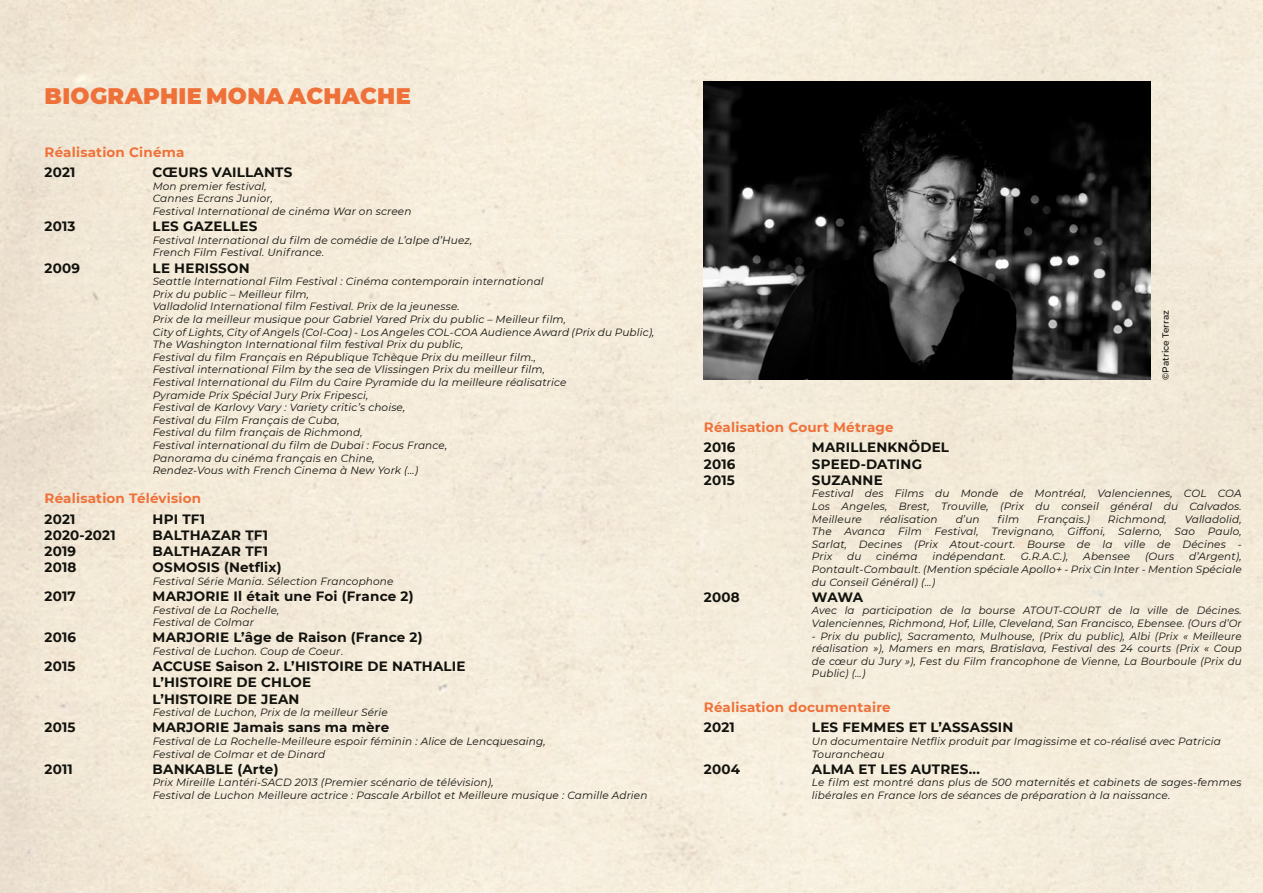
<style>
.page{position:relative;width:1263px;height:893px;background:#f4ebda}
.page>*{position:absolute;margin:0;border:0;box-sizing:border-box;transform-origin:0 0}
.t1{font:900 22.5px "Montserrat";letter-spacing:.015em;color:#ef713a}
.t2{font:700 13.5px/16.2px "Montserrat";letter-spacing:.015em;color:#12120d}
.t3{font:700 13.5px "Montserrat";letter-spacing:.015em;color:#ef713a}
.t4{font:italic 10.5px/12.6px "Montserrat";letter-spacing:.015em;color:#12120d}
.t5{font:500 9px "Montserrat";letter-spacing:-.005em;color:#12120d}
.s1{font-style:normal}
</style>
<div class="page">
<img style="left:704px;top:82px;width:447px;height:298px">
<h1 class="t1" style="left:45px;top:79px;width:368px">BIOGRAPHIE MONA ACHACHE</h1>
<p class="t3" style="left:45px;top:142px;width:141px">Réalisation Cinéma</p>
<p class="t2" style="left:45px;top:164px;width:32px">2021</p>
<p class="t2" style="left:153px;top:164px;width:141px">CŒURS VAILLANTS</p>
<p class="t4" style="left:153px;top:179px;width:260px">Mon premier festival,<br>Cannes Ecrans Junior,<br>Festival International de cinéma War on screen</p>
<p class="t2" style="left:45px;top:218px;width:32px">2013</p>
<p class="t2" style="left:153px;top:218px;width:106px">LES GAZELLES</p>
<p class="t4" style="left:153px;top:233px;width:321px">Festival International du film de comédie de L’alpe d’Huez,<br>French Film Festival. Unifrance.</p>
<p class="t2" style="left:45px;top:259px;width:37px">2009</p>
<p class="t2" style="left:153px;top:259px;width:98px">LE HERISSON</p>
<p class="t4" style="left:153px;top:275px;width:503px">Seattle International Film Festival : Cinéma contemporain international<br>Prix du public – Meilleur film,<br>Valladolid International film Festival. Prix de la jeunesse.<br>Prix de la meilleur musique pour Gabriel Yared Prix du public – Meilleur film,<br>City of Lights, City of Angels (Col-Coa) - Los Angeles COL-COA Audience Award (Prix du Public), The Washington International film festival Prix du public,<br>Festival du film Français en République Tchèque Prix du meilleur film.,<br>Festival international Film by the sea de Vlissingen Prix du meilleur film,<br>Festival International du Film du Caire Pyramide du la meilleure réalisatrice<br>Pyramide Prix Spécial Jury Prix Fripesci,<br>Festival de Karlovy Vary : Variety critic’s choise,<br>Festival du Film Français de Cuba,<br>Festival du film français de Richmond,<br>Festival international du film de Dubaï : Focus France,<br>Panorama du cinéma français en Chine,<br>Rendez-Vous with French Cinema à New York (…)</p>
<p class="t3" style="left:45px;top:488px;width:158px">Réalisation Télévision</p>
<p class="t2" style="left:45px;top:510px;width:32px">2021</p>
<p class="t2" style="left:153px;top:510px;width:54px">HPI TF1</p>
<p class="t2" style="left:45px;top:526px;width:73px">2020-2021</p>
<p class="t2" style="left:153px;top:526px;width:117px">BALTHAZAR TF1</p>
<p class="t2" style="left:45px;top:542px;width:33px">2019</p>
<p class="t2" style="left:153px;top:542px;width:117px">BALTHAZAR TF1</p>
<p class="t2" style="left:45px;top:558px;width:33px">2018</p>
<p class="t2" style="left:153px;top:558px;width:130px">OSMOSIS (Netflix)</p>
<p class="t4" style="left:153px;top:574px;width:242px">Festival Série Mania. Sélection Francophone</p>
<p class="t2" style="left:45px;top:587px;width:33px">2017</p>
<p class="t2" style="left:153px;top:587px;width:262px">MARJORIE Il était une Foi (France 2)</p>
<p class="t4" style="left:153px;top:603px;width:128px">Festival de La Rochelle,<br>Festival de Colmar</p>
<p class="t2" style="left:45px;top:629px;width:33px">2016</p>
<p class="t2" style="left:153px;top:629px;width:271px">MARJORIE L’âge de Raison (France 2)</p>
<p class="t4" style="left:153px;top:644px;width:192px">Festival de Luchon. Coup de Coeur<span class="s1">.</span></p>
<p class="t2" style="left:45px;top:657px;width:32px">2015</p>
<p class="t2" style="left:153px;top:657px;width:314px">ACCUSE Saison 2. L’HISTOIRE DE NATHALIE<br>L’HISTOIRE DE CHLOE<br>L’HISTOIRE DE JEAN</p>
<p class="t4" style="left:153px;top:706px;width:237px">Festival de Luchon, Prix de la meilleur Série</p>
<p class="t2" style="left:45px;top:719px;width:32px">2015</p>
<p class="t2" style="left:153px;top:719px;width:238px">MARJORIE Jamais sans ma mère</p>
<p class="t4" style="left:153px;top:734px;width:395px">Festival de La Rochelle-Meilleure espoir féminin : Alice de Lencquesaing,<br>Festival de Colmar et de Dinard</p>
<p class="t2" style="left:45px;top:760px;width:30px">2011</p>
<p class="t2" style="left:153px;top:760px;width:127px">BANKABLE (Arte)</p>
<p class="t4" style="left:153px;top:776px;width:496px">Prix Mireille Lantéri-SACD 2013 (Premier scénario de télévision),<br>Festival de Luchon Meilleure actrice : Pascale Arbillot et Meilleure musique : Camille Adrien</p>
<p class="t5" style="left:1159px;top:380px;width:71px;rotate:-90deg">©Patrice Terraz</p>
<p class="t3" style="left:704px;top:417px;width:191px">Réalisation Court Métrage</p>
<p class="t2" style="left:704px;top:439px;width:33px">2016</p>
<p class="t2" style="left:812px;top:439px;width:139px">MARILLENKNÖDEL</p>
<p class="t2" style="left:704px;top:455px;width:33px">2016</p>
<p class="t2" style="left:812px;top:455px;width:112px">SPEED-DATING</p>
<p class="t2" style="left:704px;top:471px;width:32px">2015</p>
<p class="t2" style="left:812px;top:471px;width:72px">SUZANNE</p>
<p class="t4" style="left:812px;top:487px;width:431px;text-align:justify">Festival des Films du Monde de Montréal, Valenciennes, COL COA Los Angeles, Brest, Trouville, (Prix du conseil général du Calvados.<br>Meilleure</p>
<p class="t4" style="left:880px;top:512px;width:59px">réalisation</p>
<p class="t4" style="left:956px;top:512px;width:25px">d’un</p>
<p class="t4" style="left:998px;top:512px;width:23px">film</p>
<p class="t4" style="left:1037px;top:512px;width:54px">Français.)</p>
<p class="t4" style="left:1108px;top:512px;width:60px">Richmond,</p>
<p class="t4" style="left:812px;top:512px;width:431px;text-align:justify;text-indent:373px">Valladolid, The Avanca Film Festival, Trevignano, Giffoni, Salerno, Sao Paulo, Sarlat, Decines (Prix Atout-court. Bourse de la ville de Décines - Prix</p>
<p class="t4" style="left:812px;top:550px;width:431px;text-align:justify;text-indent:377px">d’Argent), Pontault-Combault. (Mention spéciale Apollo+ - Prix Cin Inter - Mention Spéciale du Conseil Général) (…)</p>
<p class="t4" style="left:847px;top:550px;width:16px">du</p>
<p class="t4" style="left:876px;top:550px;width:43px">cinéma</p>
<p class="t4" style="left:932px;top:550px;width:75px">indépendant.</p>
<p class="t4" style="left:1021px;top:550px;width:49px">G.R.A.C.),</p>
<p class="t4" style="left:1083px;top:550px;width:48px">Abensee</p>
<p class="t4" style="left:1145px;top:550px;width:31px">(Ours</p>
<p class="t2" style="left:704px;top:588px;width:37px">2008</p>
<p class="t2" style="left:812px;top:588px;width:53px">WAWA</p>
<p class="t4" style="left:812px;top:604px;width:431px">Avec la participation de la bourse ATOUT-COURT de la ville de Décines.<br>Valenciennes, Richmond, Hof, Lille, Cleveland, San Francisco, Ebensee. (Ours d’Or</p>
<p class="t4" style="left:812px;top:629px;width:431px;text-align:justify">- Prix du public), Sacramento, Mulhouse, (Prix du public), Albi (Prix « Meilleure réalisation »), Mamers en mars, Bratislava, Festival des 24 courts (Prix « Coup de cœur du Jury »), Fest du Film francophone de Vienne, La Bourboule (Prix du Public) (…)</p>
<p class="t3" style="left:704px;top:697px;width:188px">Réalisation documentaire</p>
<p class="t2" style="left:704px;top:719px;width:32px">2021</p>
<p class="t2" style="left:812px;top:719px;width:203px">LES FEMMES ET L’ASSASSIN</p>
<p class="t4" style="left:812px;top:734px;width:410px">Un documentaire Netflix produit par Imagissime et co-réalisé avec Patricia<br>Tourancheau</p>
<p class="t2" style="left:704px;top:760px;width:38px">2004</p>
<p class="t2" style="left:812px;top:760px;width:169px">ALMA ET LES AUTRES...</p>
<p class="t4" style="left:812px;top:776px;width:431px">Le film est montré dans plus de 500 maternités et cabinets de sages-femmes libérales en France lors de séances de préparation à la naissance.</p>
</div>
